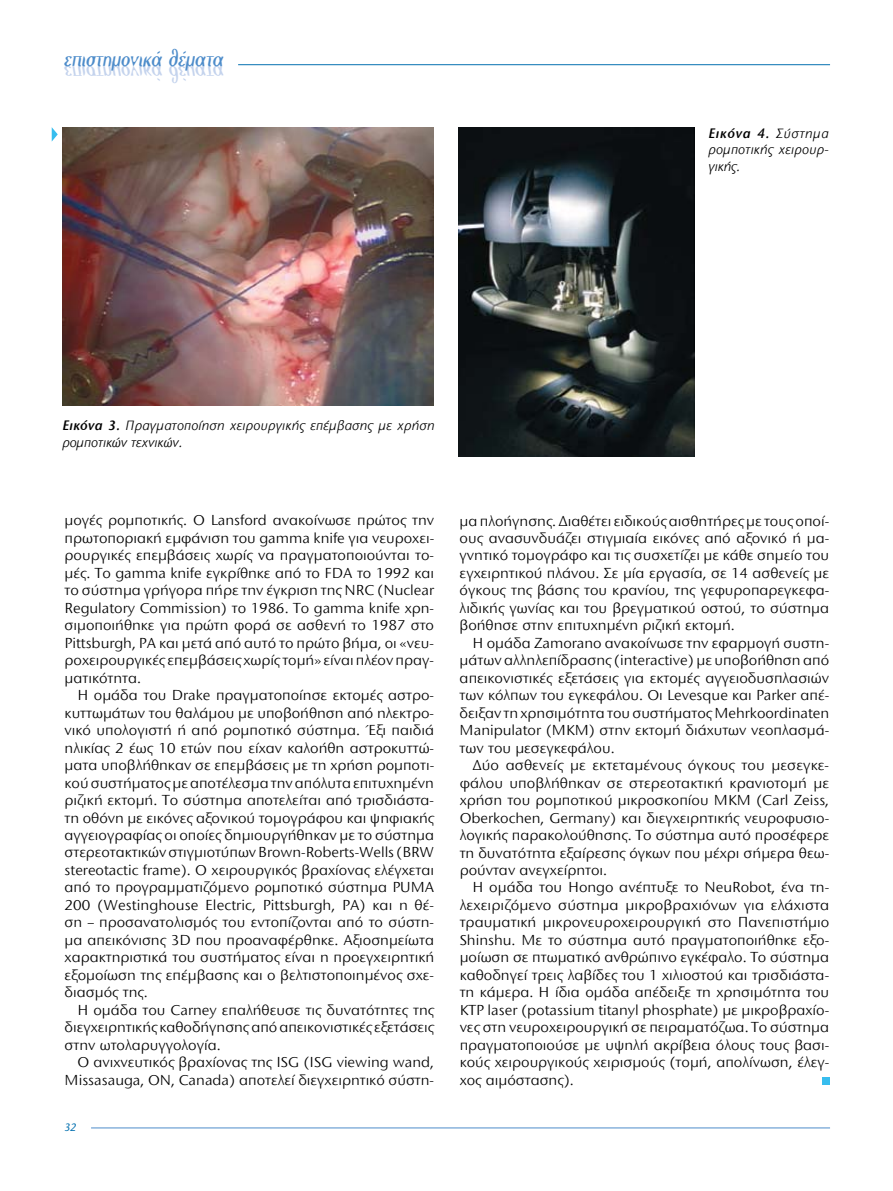
<style>
.page{position:relative;width:893px;height:1191px;background:#fff}
.page>*{position:absolute;margin:0;border:0;box-sizing:border-box;transform-origin:0 0}
.t1{font:15px/17.4px "Stone Sans ITC Hel";color:#000;text-align:justify}
.t2{font:italic 14.25px/16.5px "Stone Sans ITC Hel";letter-spacing:.02em;color:#000}
.t3{font:italic 500 11.25px "Stone Sans ITC Hel";color:#0571b0;scale:.95 1}
.s1{font-weight:600}
</style>
<div class="page">
<hr style="left:91px;top:1127px;width:739px;height:1px;background:#4d8cca">
<hr style="left:238px;top:64px;width:592px;height:1px;background:#0571b0">
<svg style="left:52px;top:127px;width:6px;height:14px"></svg>
<img style="left:63px;top:128px;width:371px;height:277px">
<img style="left:459px;top:128px;width:236px;height:329px">
<div style="left:822px;top:1077px;width:7px;height:7px;background:#37bdee"></div>
<p class="t2" style="left:708px;top:125px;width:122px;text-align:justify"><span class="s1">Εικόνα 4.</span> Σύστημα ρομποτικής χειρουρ&shy;γικής.</p>
<p class="t2" style="left:62px;top:418px;width:374px"><span class="s1">Εικόνα 3.</span> Πραγματοποίηση χειρουργικής επέμβασης με χρήση ρομποτικών τεχνικών.</p>
<p class="t1" style="left:65px;top:512px;width:371px">μογές ρομποτικής. Ο Lansford ανακοίνωσε πρώτος την πρωτοποριακή εμφάνιση του gamma knife για νευροχει&shy;ρουργικές επεμβάσεις χωρίς να πραγματοποιούνται το&shy;μές. Το gamma knife εγκρίθηκε από το FDA το 1992 και το σύστημα γρήγορα πήρε την έγκριση της NRC (Nuclear Regulatory Commission) το 1986. Το gamma knife χρη&shy;σιμοποιήθηκε για πρώτη φορά σε ασθενή το 1987 στο Pittsburgh, PA και μετά από αυτό το πρώτο βήμα, οι «νευ&shy;ροχειρουργικές επεμβάσεις χωρίς τομή» είναι πλέον πραγ&shy;ματικότητα.</p>
<p class="t1" style="left:65px;top:687px;width:371px;text-indent:13px">Η ομάδα του Drake πραγματοποίησε εκτομές αστρο&shy;κυττωμάτων του θαλάμου με υποβοήθηση από ηλεκτρο&shy;νικό υπολογιστή ή από ρομποτικό σύστημα. Έξι παιδιά ηλικίας 2 έως 10 ετών που είχαν καλοήθη αστροκυττώ&shy;ματα υποβλήθηκαν σε επεμβάσεις με τη χρήση ρομποτι&shy;κού συστήματος με αποτέλεσμα την απόλυτα επιτυχημένη ριζική εκτομή. Το σύστημα αποτελείται από τρισδιάστα&shy;τη οθόνη με εικόνες αξονικού τομογράφου και ψηφιακής αγγειογραφίας οι οποίες δημιουργήθηκαν με το σύστημα στερεοτακτικών στιγμιοτύπων Brown-Roberts-Wells (BRW stereotactic frame). Ο χειρουργικός βραχίονας ελέγχεται από το προγραμματιζόμενο ρομποτικό σύστημα PUMA 200 (Westinghouse Electric, Pittsburgh, PA) και η θέ&shy;ση – προσανατολισμός του εντοπίζονται από το σύστη&shy;μα απεικόνισης 3D που προαναφέρθηκε. Αξιοσημείωτα χαρακτηριστικά του συστήματος είναι η προεγχειρητική εξομοίωση της επέμβασης και ο βελτιστοποιημένος σχε&shy;διασμός της.</p>
<p class="t1" style="left:65px;top:1001px;width:371px;text-indent:13px">Η ομάδα του Carney επαλήθευσε τις δυνατότητες της διεγχειρητικής καθοδήγησης από απεικονιστικές εξετάσεις στην ωτολαρυγγολογία.</p>
<p class="t1" style="left:65px;top:1053px;width:371px;text-align:right">Ο ανιχνευτικός βραχίονας της ISG (ISG viewing wand,<br>Missasauga, ON, Canada) αποτελεί διεγχειρητικό σύστη-</p>
<p class="t3" style="left:64px;top:1121px;width:16px">32</p>
<p class="t1" style="left:460px;top:512px;width:371px">μα πλοήγησης. Διαθέτει ειδικούς αισθητήρες με τους οποί&shy;ους ανασυνδυάζει στιγμιαία εικόνες από αξονικό ή μα&shy;γνητικό τομογράφο και τις συσχετίζει με κάθε σημείο του εγχειρητικού πλάνου. Σε μία εργασία, σε 14 ασθενείς με όγκους της βάσης του κρανίου, της γεφυροπαρεγκεφα&shy;λιδικής γωνίας και του βρεγματικού οστού, το σύστημα βοήθησε στην επιτυχημένη ριζική εκτομή.</p>
<p class="t1" style="left:460px;top:634px;width:371px;text-indent:13px">Η ομάδα Zamorano ανακοίνωσε την εφαρμογή συστη&shy;μάτων αλληλεπίδρασης (interactive) με υποβοήθηση από απεικονιστικές εξετάσεις για εκτομές αγγειοδυσπλασιών των κόλπων του εγκεφάλου. Οι Levesque και Parker απέ&shy;δειξαν τη χρησιμότητα του συστήματος Mehrkoordinaten Manipulator (MKM) στην εκτομή διάχυτων νεοπλασμά&shy;των του μεσεγκεφάλου.</p>
<p class="t1" style="left:460px;top:757px;width:371px;text-indent:13px">Δύο ασθενείς με εκτεταμένους όγκους του μεσεγκε&shy;φάλου υποβλήθηκαν σε στερεοτακτική κρανιοτομή με χρήση του ρομποτικού μικροσκοπίου MKM (Carl Zeiss, Oberkochen, Germany) και διεγχειρητικής νευροφυσιο&shy;λογικής παρακολούθησης. Το σύστημα αυτό προσέφερε τη δυνατότητα εξαίρεσης όγκων που μέχρι σήμερα θεω&shy;ρούνταν ανεγχείρητοι.</p>
<p class="t1" style="left:460px;top:879px;width:371px;text-indent:13px">Η ομάδα του Hongo ανέπτυξε το NeuRobot, ένα τη&shy;λεχειριζόμενο σύστημα μικροβραχιόνων για ελάχιστα τραυματική μικρονευροχειρουργική στο Πανεπιστήμιο Shinshu. Με το σύστημα αυτό πραγματοποιήθηκε εξο&shy;μοίωση σε πτωματικό ανθρώπινο εγκέφαλο. Το σύστημα καθοδηγεί τρεις λαβίδες του 1 χιλιοστού και τρισδιάστα&shy;τη κάμερα. Η ίδια ομάδα απέδειξε τη χρησιμότητα του KTP laser (potassium titanyl phosphate) με μικροβραχίο&shy;νες στη νευροχειρουργική σε πειραματόζωα. Το σύστημα πραγματοποιούσε με υψηλή ακρίβεια όλους τους βασι&shy;κούς χειρουργικούς χειρισμούς (τομή, απολίνωση, έλεγ&shy;χος αιμόστασης).</p>
</div>
